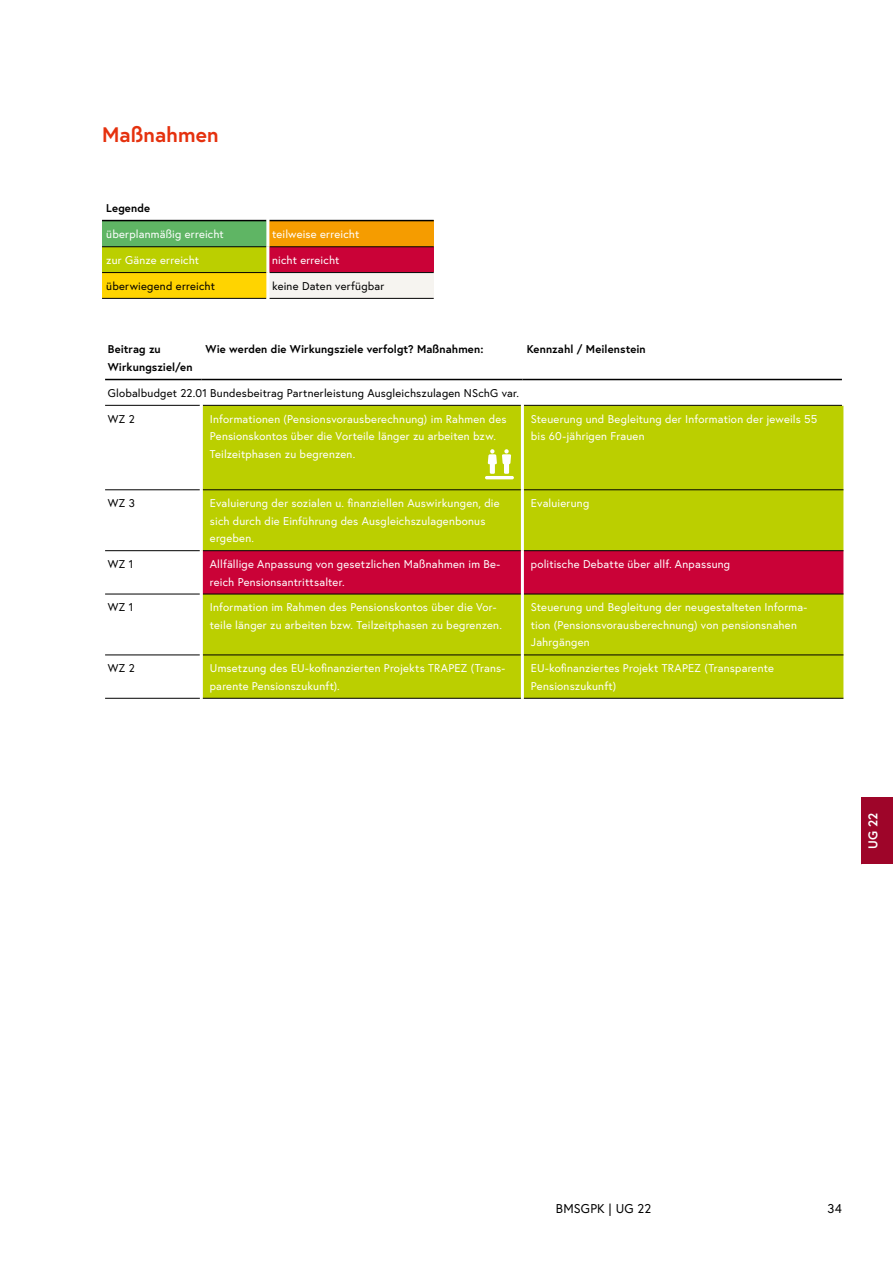
<style>
.page{position:relative;width:893px;height:1263px;background:#fff}
.page>*{position:absolute;margin:0;border:0;box-sizing:border-box;transform-origin:0 0}
.h2_ohne_Nummerierung{font:700 21px "Europa Austria";letter-spacing:.005em;color:#e5310e}
.t1{font:12.75px "Europa Austria";letter-spacing:.015em;color:#000}
.t2{font:700 12.75px "Europa Austria";color:#fff}
.td_zur_gänze_erreicht{font:11.25px/17.5px "Europa Austria";letter-spacing:.015em;color:#fff}
.td_nicht_erreicht{font:11.25px/17.5px "Europa Austria";letter-spacing:.015em;color:#fff}
.th_Tabellenkopf{font:700 11.25px/17.5px "Europa Austria";letter-spacing:.01em;color:#000}
.td_Tabellentext{font:11.25px "Europa Austria";letter-spacing:.02em;color:#000}
.td_überwiegend_erreicht{font:11.25px "Europa Austria";letter-spacing:.02em;color:#000}
.td_überplanmäßig_erreicht{font:11.25px "Europa Austria";letter-spacing:.02em;color:#fff}
.td_teilweise_erreicht{font:11.25px "Europa Austria";letter-spacing:.015em;color:#fff}
</style>
<div class="page">
<div style="left:102px;top:221px;width:166px;height:26px;background:#5fb564"></div>
<div style="left:268px;top:221px;width:166px;height:26px;background:#f59c00"></div>
<div style="left:102px;top:247px;width:166px;height:26px;background:#bbcf00"></div>
<div style="left:268px;top:247px;width:166px;height:26px;background:#ca0237"></div>
<div style="left:102px;top:273px;width:166px;height:25px;background:#ffd400"></div>
<div style="left:268px;top:273px;width:166px;height:25px;background:#f6f4f0"></div>
<hr style="left:102px;top:246px;width:164px;height:1px;background:#000">
<hr style="left:269px;top:246px;width:165px;height:1px;background:#000">
<hr style="left:102px;top:272px;width:164px;height:1px;background:#000">
<hr style="left:269px;top:272px;width:165px;height:1px;background:#000">
<hr style="left:102px;top:298px;width:164px;height:1px;background:#000">
<hr style="left:269px;top:298px;width:165px;height:1px;background:#000">
<hr style="left:102px;top:220px;width:164px;height:1px;background:#000">
<hr style="left:269px;top:220px;width:165px;height:1px;background:#000">
<hr style="left:266px;top:220px;width:3px;height:27px;background:#fff">
<hr style="left:266px;top:247px;width:3px;height:26px;background:#fff">
<hr style="left:266px;top:273px;width:3px;height:26px;background:#fff">
<div style="left:203px;top:406px;width:640px;height:292px;background:#bbcf00"></div>
<div style="left:203px;top:551px;width:640px;height:43px;background:#ca0237"></div>
<hr style="left:105px;top:405px;width:95px;height:1px;background:#000">
<hr style="left:203px;top:405px;width:318px;height:1px;background:#000">
<hr style="left:524px;top:405px;width:318px;height:1px;background:#000">
<hr style="left:105px;top:489px;width:95px;height:1px;background:#000">
<hr style="left:203px;top:489px;width:318px;height:1px;background:#000">
<hr style="left:524px;top:489px;width:319px;height:1px;background:#000">
<hr style="left:105px;top:550px;width:95px;height:1px;background:#000">
<hr style="left:203px;top:550px;width:318px;height:1px;background:#000">
<hr style="left:524px;top:550px;width:319px;height:1px;background:#000">
<hr style="left:105px;top:594px;width:95px;height:1px;background:#000">
<hr style="left:203px;top:594px;width:318px;height:1px;background:#000">
<hr style="left:524px;top:594px;width:319px;height:1px;background:#000">
<hr style="left:105px;top:654px;width:95px;height:1px;background:#000">
<hr style="left:203px;top:654px;width:318px;height:1px;background:#000">
<hr style="left:524px;top:654px;width:319px;height:1px;background:#000">
<hr style="left:521px;top:405px;width:3px;height:85px;background:#fff">
<hr style="left:521px;top:490px;width:3px;height:61px;background:#fff">
<hr style="left:521px;top:551px;width:3px;height:43px;background:#fff">
<hr style="left:521px;top:594px;width:3px;height:61px;background:#fff">
<hr style="left:521px;top:655px;width:3px;height:44px;background:#fff">
<hr style="left:105px;top:698px;width:95px;height:1px;background:#000">
<hr style="left:203px;top:698px;width:318px;height:1px;background:#000">
<hr style="left:524px;top:698px;width:319px;height:1px;background:#000">
<hr style="left:105px;top:379px;width:96px;height:1px;background:#000">
<hr style="left:201px;top:379px;width:321px;height:1px;background:#000">
<hr style="left:522px;top:379px;width:320px;height:1px;background:#000">
<hr style="left:485px;top:476px;width:29px;height:3px;background:#fff;border-radius:2px">
<svg style="left:488px;top:449px;width:23px;height:25px"></svg>
<div style="left:861px;top:798px;width:32px;height:66px;background:#9e0529"></div>
<h2 class="h2_ohne_Nummerierung" style="left:102px;top:121px;width:118px">Maßnahmen</h2>
<p class="th_Tabellenkopf" style="left:106px;top:199px;width:45px">Legende</p>
<p class="td_überplanmäßig_erreicht" style="left:106px;top:227px;width:119px">überplanmäßig erreicht</p>
<p class="td_teilweise_erreicht" style="left:272px;top:227px;width:89px">teilweise erreicht</p>
<p class="td_zur_gänze_erreicht" style="left:106px;top:251px;width:94px">zur Gänze erreicht</p>
<p class="td_nicht_erreicht" style="left:272px;top:251px;width:69px">nicht erreicht</p>
<p class="td_überwiegend_erreicht" style="left:106px;top:279px;width:110px">überwiegend erreicht</p>
<p class="td_überwiegend_erreicht" style="left:272px;top:279px;width:114px">keine Daten verfügbar</p>
<p class="th_Tabellenkopf" style="left:108px;top:340px;width:86px">Beitrag zu<br>Wirkungsziel/en</p>
<p class="th_Tabellenkopf" style="left:206px;top:340px;width:279px">Wie werden die Wirkungsziele verfolgt? Maßnahmen:</p>
<p class="th_Tabellenkopf" style="left:527px;top:340px;width:121px">Kennzahl / Meilenstein</p>
<p class="td_Tabellentext" style="left:108px;top:386px;width:413px">Globalbudget 22.01 Bundesbeitrag Partnerleistung Ausgleichszulagen NSchG var.</p>
<p class="td_Tabellentext" style="left:108px;top:411px;width:28px">WZ 2</p>
<p class="td_zur_gänze_erreicht" style="left:210px;top:410px;width:298px">Informationen (Pensionsvorausberechnung) im Rahmen des<br>Pensionskontos über die Vorteile länger zu arbeiten bzw.<br>Teilzeitphasen zu begrenzen.</p>
<p class="td_zur_gänze_erreicht" style="left:531px;top:410px;width:288px">Steuerung und Begleitung der Information der jeweils 55 bis 60-jährigen Frauen</p>
<p class="td_Tabellentext" style="left:108px;top:496px;width:29px">WZ 3</p>
<p class="td_zur_gänze_erreicht" style="left:210px;top:494px;width:291px">Evaluierung der sozialen u. finanziellen Auswirkungen, die sich durch die Einführung des Ausgleichszulagenbonus ergeben.</p>
<p class="td_zur_gänze_erreicht" style="left:531px;top:494px;width:60px">Evaluierung</p>
<p class="td_Tabellentext" style="left:108px;top:557px;width:27px">WZ 1</p>
<p class="td_nicht_erreicht" style="left:210px;top:555px;width:292px">Allfällige Anpassung von gesetzlichen Maßnahmen im Be&shy;reich Pensionsantrittsalter.</p>
<p class="td_nicht_erreicht" style="left:531px;top:555px;width:201px">politische Debatte über allf. Anpassung</p>
<p class="td_Tabellentext" style="left:108px;top:600px;width:27px">WZ 1</p>
<p class="td_zur_gänze_erreicht" style="left:210px;top:598px;width:294px">Information im Rahmen des Pensionskontos über die Vor&shy;teile länger zu arbeiten bzw. Teilzeitphasen zu begrenzen.</p>
<p class="td_zur_gänze_erreicht" style="left:531px;top:598px;width:278px">Steuerung und Begleitung der neugestalteten Informa&shy;tion (Pensionsvorausberechnung) von pensionsnahen<br>Jahrgängen</p>
<p class="td_Tabellentext" style="left:108px;top:661px;width:28px">WZ 2</p>
<p class="td_zur_gänze_erreicht" style="left:210px;top:659px;width:297px">Umsetzung des EU-kofinanzierten Projekts TRAPEZ (Trans&shy;parente Pensionszukunft).</p>
<p class="td_zur_gänze_erreicht" style="left:531px;top:659px;width:245px">EU-kofinanziertes Projekt TRAPEZ (Transparente<br>Pensionszukunft)</p>
<p class="t2" style="left:864px;top:849px;width:37px;rotate:-90deg">UG 22</p>
<p class="t1" style="left:556px;top:1200px;width:97px">BMSGPK | UG 22</p>
<p class="t1" style="left:827px;top:1200px;width:16px">34</p>
</div>
